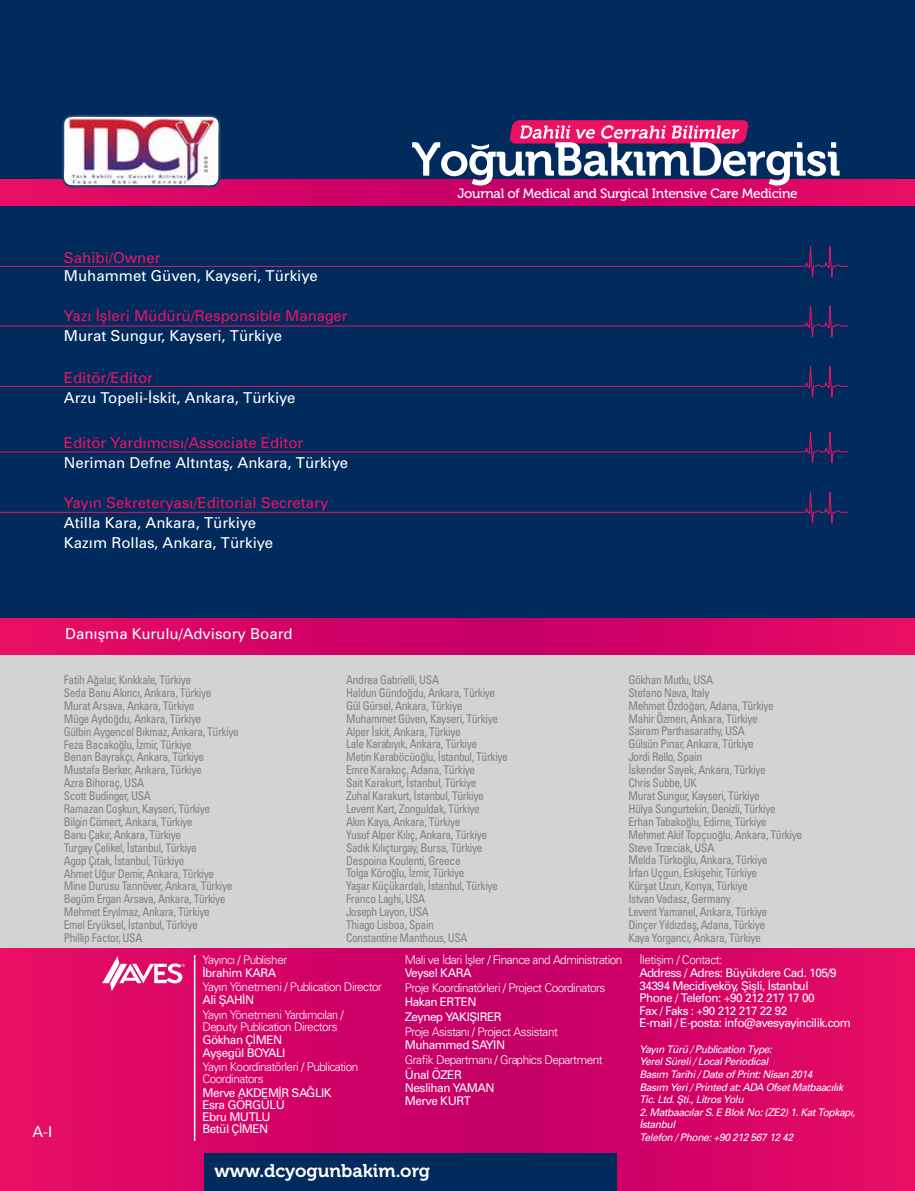
<style>
.page{position:relative;width:915px;height:1191px;background:#fff}
.page>*{position:absolute;margin:0;border:0;box-sizing:border-box;transform-origin:0 0}
.t1{font:18.3px "Museo 700";color:#fff}
.t2{font:15px/20.1px "Univers Tr";color:#fff}
.t3{font:15px "Univers Tr";color:#ed1164}
.t4{font:13.5px "Museo 500";letter-spacing:-.02em;color:#fff}
.t5{font:12px/12.9px "Univers Condensed Tr";letter-spacing:-.03em;color:#808285;scale:.96 1}
.t6{font:12px/12.3px "Univers Tr";letter-spacing:-.04em;color:#fff}
.t7{font:12px/12.3px "Univers Light Tr";letter-spacing:-.04em;color:#fff}
.t8{font:10.5px/12.6px "Univers Italic Tr";letter-spacing:-.04em;color:#fff}
</style>
<div class="page">
<div style="left:0;top:0;width:914px;height:690px;background:#002b5c"></div>
<div style="left:0;top:632px;width:914px;height:438px;background:#d1d3d4"></div>
<svg style="left:0;top:180px;width:914px;height:26px;background:#d60565"></svg>
<svg style="left:412px;top:120px;width:427px;height:66px"></svg>
<svg style="left:62px;top:115px;width:159px;height:73px;background:#8c8da8"></svg>
<img style="left:68px;top:118px;width:146px;height:66px">
<svg style="left:0;top:948px;width:914px;height:243px;background:#d60565"></svg>
<div style="left:204px;top:1153px;width:412px;height:38px;background:#002b5c"></div>
<hr style="left:194px;top:955px;width:1px;height:186px;background:#fff">
<svg style="left:102px;top:956px;width:83px;height:35px;background:#e85393"></svg>
<svg style="left:0;top:618px;width:914px;height:36px;background:#d60465"></svg>
<svg style="left:0;top:246px;width:848px;height:32px"></svg>
<svg style="left:0;top:366px;width:848px;height:32px"></svg>
<svg style="left:0;top:305px;width:848px;height:32px"></svg>
<svg style="left:0;top:431px;width:848px;height:32px"></svg>
<svg style="left:0;top:492px;width:848px;height:32px"></svg>
<p class="t3" style="left:64px;top:248px;width:98px">Sahibi/Owner</p>
<p class="t2" style="left:64px;top:265px;width:255px">Muhammet Güven, Kayseri, Türkiye</p>
<p class="t3" style="left:64px;top:306px;width:285px">Yazı İşleri Müdürü/Responsible Manager</p>
<p class="t2" style="left:64px;top:325px;width:220px">Murat Sungur, Kayseri, Türkiye</p>
<p class="t3" style="left:64px;top:368px;width:91px">Editör/Editor</p>
<p class="t2" style="left:64px;top:387px;width:233px">Arzu Topeli-İskit, Ankara, Türkiye</p>
<p class="t3" style="left:64px;top:433px;width:241px">Editör Yardımcısı/Associate Editor</p>
<p class="t2" style="left:64px;top:452px;width:285px">Neriman Defne Altıntaş, Ankara, Türkiye</p>
<p class="t3" style="left:64px;top:493px;width:266px">Yayın Sekreteryası/Editorial Secretary</p>
<p class="t2" style="left:64px;top:512px;width:211px">Atilla Kara, Ankara, Türkiye<br>Kazım Rollas, Ankara, Türkiye</p>
<p class="t4" style="left:457px;top:186px;width:342px">Journal of Medical and Surgical Intensive Care Medicine</p>
<p class="t2" style="left:65px;top:623px;width:229px">Danışma Kurulu/Advisory Board</p>
<p class="t2" style="left:32px;top:1121px;width:21px">A-I</p>
<p class="t5" style="left:64px;top:673px;width:184px">Fatih Ağalar, Kırıkkale, Türkiye<br>Seda Banu Akıncı, Ankara, Türkiye<br>Murat Arsava, Ankara, Türkiye<br>Müge Aydoğdu, Ankara, Türkiye<br>Gülbin Aygencel Bıkmaz, Ankara, Türkiye<br>Feza Bacakoğlu, İzmir, Türkiye<br>Benan Bayrakçı, Ankara, Türkiye<br>Mustafa Berker, Ankara, Türkiye<br>Azra Bihoraç, USA<br>Scott Budinger, USA<br>Ramazan Coşkun, Kayseri, Türkiye<br>Bilgin Cömert, Ankara, Türkiye<br>Banu Çakır, Ankara, Türkiye<br>Turgay Çelikel, İstanbul, Türkiye<br>Agop Çıtak, İstanbul, Türkiye<br>Ahmet Uğur Demir, Ankara, Türkiye<br>Mine Durusu Tanrıöver, Ankara, Türkiye<br>Begüm Ergan Arsava, Ankara, Türkiye<br>Mehmet Eryılmaz, Ankara, Türkiye<br>Emel Eryüksel, İstanbul, Türkiye<br>Phillip Factor, USA</p>
<p class="t5" style="left:346px;top:673px;width:170px">Andrea Gabrielli, USA<br>Haldun Gündoğdu, Ankara, Türkiye<br>Gül Gürsel, Ankara, Türkiye<br>Muhammet Güven, Kayseri, Türkiye<br>Alper İskit, Ankara, Türkiye<br>Lale Karabıyık, Ankara, Türkiye<br>Metin Karaböcüoğlu, İstanbul, Türkiye<br>Emre Karakoç, Adana, Türkiye<br>Sait Karakurt, İstanbul, Türkiye<br>Zuhal Karakurt, İstanbul, Türkiye<br>Levent Kart, Zonguldak, Türkiye<br>Akın Kaya, Ankara, Türkiye<br>Yusuf Alper Kılıç, Ankara, Türkiye<br>Sadık Kılıçturgay, Bursa, Türkiye<br>Despoina Koulenti, Greece<br>Tolga Köroğlu, İzmir, Türkiye<br>Yaşar Küçükardalı, İstanbul, Türkiye<br>Franco Laghi, USA<br>Joseph Layon, USA<br>Thiago Lisboa, Spain<br>Constantine Manthous, USA</p>
<p class="t5" style="left:628px;top:673px;width:182px">Gökhan Mutlu, USA<br>Stefano Nava, Italy<br>Mehmet Özdoğan, Adana, Türkiye<br>Mahir Özmen, Ankara, Türkiye<br>Sairam Parthasarathy, USA<br>Gülsün Pınar, Ankara, Türkiye<br>Jordi Rello, Spain<br>İskender Sayek, Ankara, Türkiye<br>Chris Subbe, UK<br>Murat Sungur, Kayseri, Türkiye<br>Hülya Sungurtekin, Denizli, Türkiye<br>Erhan Tabakoğlu, Edirne, Türkiye<br>Mehmet Akif Topçuoğlu, Ankara, Türkiye<br>Steve Trzeciak, USA<br>Melda Türkoğlu, Ankara, Türkiye<br>İrfan Uçgun, Eskişehir, Türkiye<br>Kürşat Uzun, Konya, Türkiye<br>Istvan Vadasz, Germany<br>Levent Yamanel, Ankara, Türkiye<br>Dinçer Yıldızdaş, Adana, Türkiye<br>Kaya Yorgancı, Ankara, Türkiye</p>
<p class="t7" style="left:202px;top:953px;width:86px">Yayıncı / Publisher</p>
<p class="t6" style="left:202px;top:966px;width:75px">İbrahim KARA</p>
<p class="t7" style="left:202px;top:980px;width:181px">Yayın Yönetmeni / Publication Director</p>
<p class="t6" style="left:202px;top:993px;width:53px">Ali ŞAHİN</p>
<p class="t7" style="left:202px;top:1008px;width:143px">Yayın Yönetmeni Yardımcıları /<br>Deputy Publication Directors</p>
<p class="t6" style="left:202px;top:1033px;width:84px">Gökhan ÇİMEN<br>Ayşegül BOYALI</p>
<p class="t7" style="left:202px;top:1060px;width:157px">Yayın Koordinatörleri / Publication<br>Coordinators</p>
<p class="t6" style="left:202px;top:1086px;width:131px">Merve AKDEMİR SAĞLIK<br>Esra GÖRGÜLÜ<br>Ebru MUTLU<br>Betül ÇİMEN</p>
<p class="t7" style="left:404px;top:953px;width:219px">Mali ve İdari İşler / Finance and Administration</p>
<p class="t6" style="left:404px;top:966px;width:68px">Veysel KARA</p>
<p class="t7" style="left:404px;top:981px;width:202px">Proje Koordinatörleri / Project Coordinators</p>
<p class="t6" style="left:404px;top:994px;width:98px;line-height:15px">Hakan ERTEN<br>Zeynep YAKIŞIRER</p>
<p class="t7" style="left:404px;top:1025px;width:155px">Proje Asistanı / Project Assistant</p>
<p class="t6" style="left:404px;top:1038px;width:102px">Muhammed SAYIN</p>
<p class="t7" style="left:404px;top:1053px;width:199px">Grafik Departmanı / Graphics Department</p>
<p class="t6" style="left:404px;top:1068px;width:91px;line-height:12.8px">Ünal ÖZER<br>Neslihan YAMAN<br>Merve KURT</p>
<h1 class="t1" style="left:214px;top:1160px;width:217px">www.dcyogunbakim.org</h1>
<p class="t7" style="left:639px;top:953px;width:85px">İletişim / Contact:</p>
<p class="t6" style="left:639px;top:966px;width:213px">Address / Adres: Büyükdere Cad. 105/9<br>34394 Mecidiyeköy, Şişli, İstanbul<br>Phone / Telefon: +90 212 217 17 00<br>Fax / Faks : +90 212 217 22 92<br>E-mail / E-posta: info@avesyayincilik.com</p>
<p class="t8" style="left:639px;top:1042px;width:205px">Yayın Türü / Publication Type:<br>Yerel Süreli / Local Periodical<br>Basım Tarihi / Date of Print: Nisan 2014<br>Basım Yeri / Printed at: ADA Ofset Matbaacılık Tic. Ltd. Şti., Litros Yolu</p>
<p class="t8" style="left:639px;top:1105px;width:217px">2. Matbaacılar S. E Blok No: (ZE2) 1. Kat Topkapı,<br>İstanbul<br>Telefon / Phone: +90 212 567 12 42</p>
</div>
